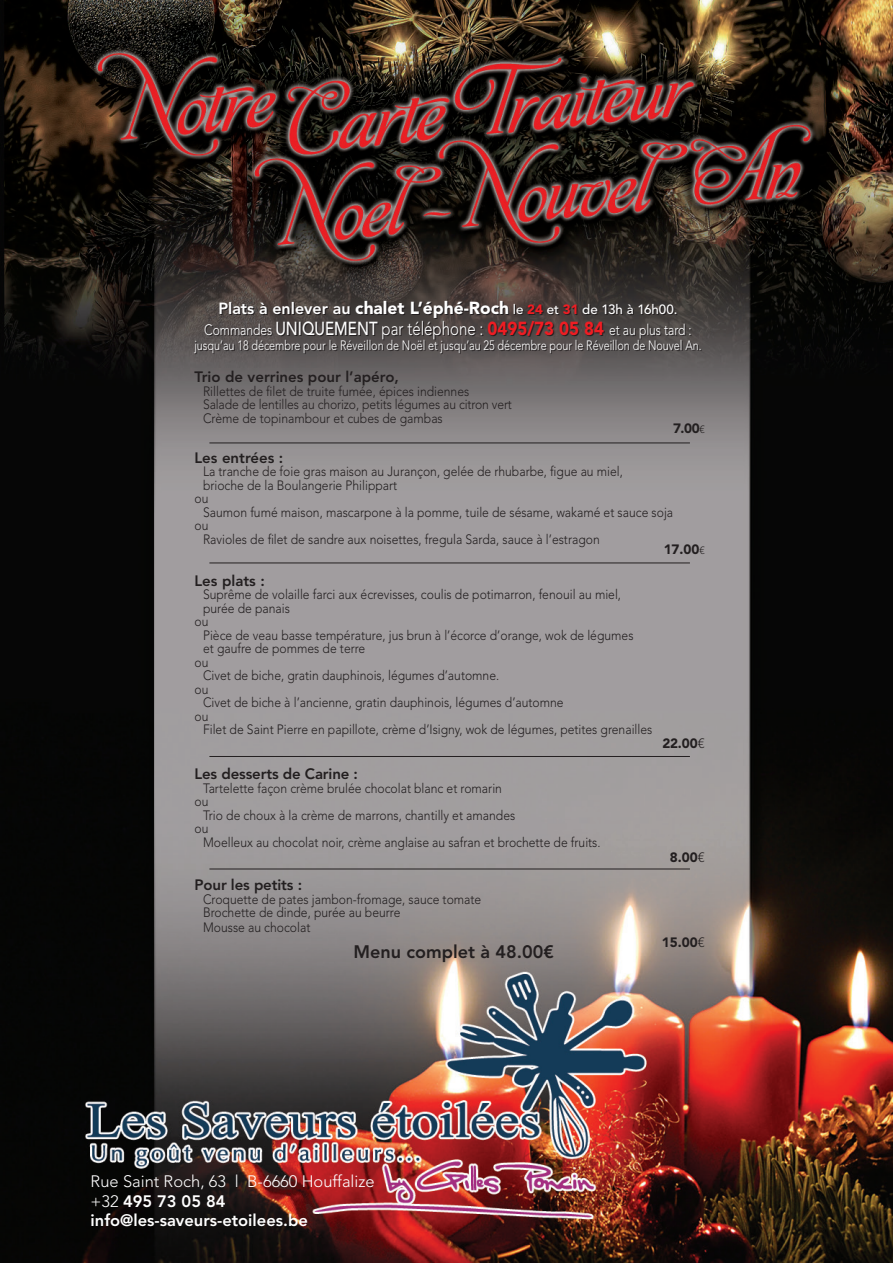
<style>
.page{position:relative;width:893px;height:1263px;background:#fff}
.page>*{position:absolute;margin:0;border:0;box-sizing:border-box;transform-origin:0 0}
.t1{font:800 18px "Avenir LT Std";color:#231f20}
.t2{font:900 17.4px "Avenir LT Std";color:#fff}
.t3{font:800 16.5px "Avenir LT Std";color:#fff}
.t4{font:300 16.5px "Avenir LT Std";color:#fff}
.t5{font:800 15px "Avenir LT Std";color:#231f20}
.t6{font:300 15px "Avenir LT Std";color:#fff;scale:.8 1}
.t7{font:300 13.5px/13.5px "Avenir LT Std";color:#231f20;scale:.9 1}
.t8{font:300 13.5px "Avenir LT Std";color:#fff;scale:.8 1}
.t9{font:900 13.5px "Avenir LT Std";color:#231f20}
.s1{font-weight:800;font-size:16.05px}
.s2{font-weight:500;font-size:13.35px}
.s3{font-size:13.35px;color:#ee1d23}
.s4{font-weight:500;font-size:18.75px}
.s5{font-size:18.75px}
.s6{font-weight:900;font-size:18.75px;color:#ee1d23}
.s7{font-weight:300;font-size:10.5px}
.s8{font-weight:300}
</style>
<div class="page">
<img style="left:0;top:0;width:893px;height:1262px">
<hr style="left:209px;top:443px;width:481px;height:1px;background:#231f20">
<hr style="left:209px;top:563px;width:481px;height:1px;background:#231f20">
<hr style="left:209px;top:756px;width:481px;height:1px;background:#231f20">
<hr style="left:209px;top:869px;width:481px;height:1px;background:#231f20">
<p class="t2" style="left:218px;top:297px;width:461px"><span class="s1">Plats à enlever au</span> chalet L’éphé-Roch <span class="s2">le</span> <span class="s3">24</span> <span class="s2">et</span> <span class="s3">31</span> <span class="s2">de 13h à 16h00.</span></p>
<p class="t6" style="left:204px;top:321px;width:611px">Commandes <span class="s4">UNIQUEMENT</span> <span class="s5">par téléphone :</span> <span class="s6">0495/73 05 84</span> et au plus tard :</p>
<p class="t8" style="left:194px;top:337px;width:635px">jusqu’au 18 décembre pour le Réveillon de Noël et jusqu’au 25 décembre pour le Réveillon de Nouvel An.</p>
<p class="t5" style="left:195px;top:368px;width:206px">Trio de verrines pour l’apéro,</p>
<p class="t7" style="left:203px;top:384px;width:297px">Rillettes de filet de truite fumée, épices indiennes</p>
<p class="t7" style="left:203px;top:398px;width:345px">Salade de lentilles au chorizo, petits légumes au citron vert</p>
<p class="t7" style="left:203px;top:411px;width:268px">Crème de topinambour et cubes de gambas</p>
<p class="t9" style="left:673px;top:420px;width:33px">7.00<span class="s7">€</span></p>
<p class="t5" style="left:195px;top:448px;width:90px">Les entrées :</p>
<p class="t7" style="left:203px;top:465px;width:468px">La tranche de foie gras maison au Jurançon, gelée de rhubarbe, figue au miel, brioche de la Boulangerie Philippart</p>
<p class="t7" style="left:195px;top:492px;width:17px">ou</p>
<p class="t7" style="left:203px;top:505px;width:524px">Saumon fumé maison, mascarpone à la pomme, tuile de sésame, wakamé et sauce soja</p>
<p class="t7" style="left:195px;top:519px;width:17px">ou</p>
<p class="t7" style="left:203px;top:532px;width:442px">Ravioles de filet de sandre aux noisettes, fregula Sarda, sauce à l’estragon</p>
<p class="t9" style="left:664px;top:541px;width:43px">17.00<span class="s7">€</span></p>
<p class="t5" style="left:195px;top:571px;width:72px">Les plats :</p>
<p class="t7" style="left:203px;top:588px;width:466px">Suprême de volaille farci aux écrevisses, coulis de potimarron, fenouil au miel, purée de panais</p>
<p class="t7" style="left:195px;top:615px;width:17px">ou</p>
<p class="t7" style="left:203px;top:628px;width:480px">Pièce de veau basse température, jus brun à l’écorce d’orange, wok de légumes et gaufre de pommes de terre</p>
<p class="t7" style="left:195px;top:655px;width:17px">ou</p>
<p class="t7" style="left:203px;top:669px;width:331px">Civet de biche, gratin dauphinois, légumes d’automne.</p>
<p class="t7" style="left:195px;top:682px;width:17px">ou</p>
<p class="t7" style="left:203px;top:696px;width:402px">Civet de biche à l’ancienne, gratin dauphinois, légumes d’automne</p>
<p class="t7" style="left:195px;top:709px;width:17px">ou</p>
<p class="t7" style="left:203px;top:723px;width:501px">Filet de Saint Pierre en papillote, crème d’Isigny, wok de légumes, petites grenailles</p>
<p class="t9" style="left:663px;top:735px;width:44px">22.00<span class="s8">€</span></p>
<p class="t5" style="left:195px;top:765px;width:165px">Les desserts de Carine :</p>
<p class="t7" style="left:203px;top:781px;width:334px">Tartelette façon crème brulée chocolat blanc et romarin</p>
<p class="t7" style="left:195px;top:795px;width:17px">ou</p>
<p class="t7" style="left:203px;top:808px;width:348px">Trio de choux à la crème de marrons, chantilly et amandes</p>
<p class="t7" style="left:195px;top:822px;width:17px">ou</p>
<p class="t7" style="left:203px;top:835px;width:443px">Moelleux au chocolat noir, crème anglaise au safran et brochette de fruits.</p>
<p class="t9" style="left:670px;top:849px;width:36px">8.00<span class="s8">€</span></p>
<p class="t5" style="left:195px;top:876px;width:109px">Pour les petits :</p>
<p class="t7" style="left:203px;top:892px;width:311px">Croquette de pates jambon-fromage, sauce tomate</p>
<p class="t7" style="left:203px;top:906px;width:221px">Brochette de dinde, purée au beurre</p>
<p class="t7" style="left:203px;top:921px;width:121px">Mousse au chocolat</p>
<p class="t9" style="left:662px;top:934px;width:44px">15.00<span class="s8">€</span></p>
<p class="t1" style="left:354px;top:941px;width:202px">Menu complet à 48.00€</p>
<p class="t4" style="left:91px;top:1172px;width:286px">Rue Saint Roch, 63 l B-6660 Houffalize</p>
<p class="t3" style="left:91px;top:1191px;width:137px"><span class="s8">+32</span> 495 73 05 84</p>
<p class="t3" style="left:91px;top:1211px;width:219px">info@les-saveurs-etoilees.be</p>
</div>
